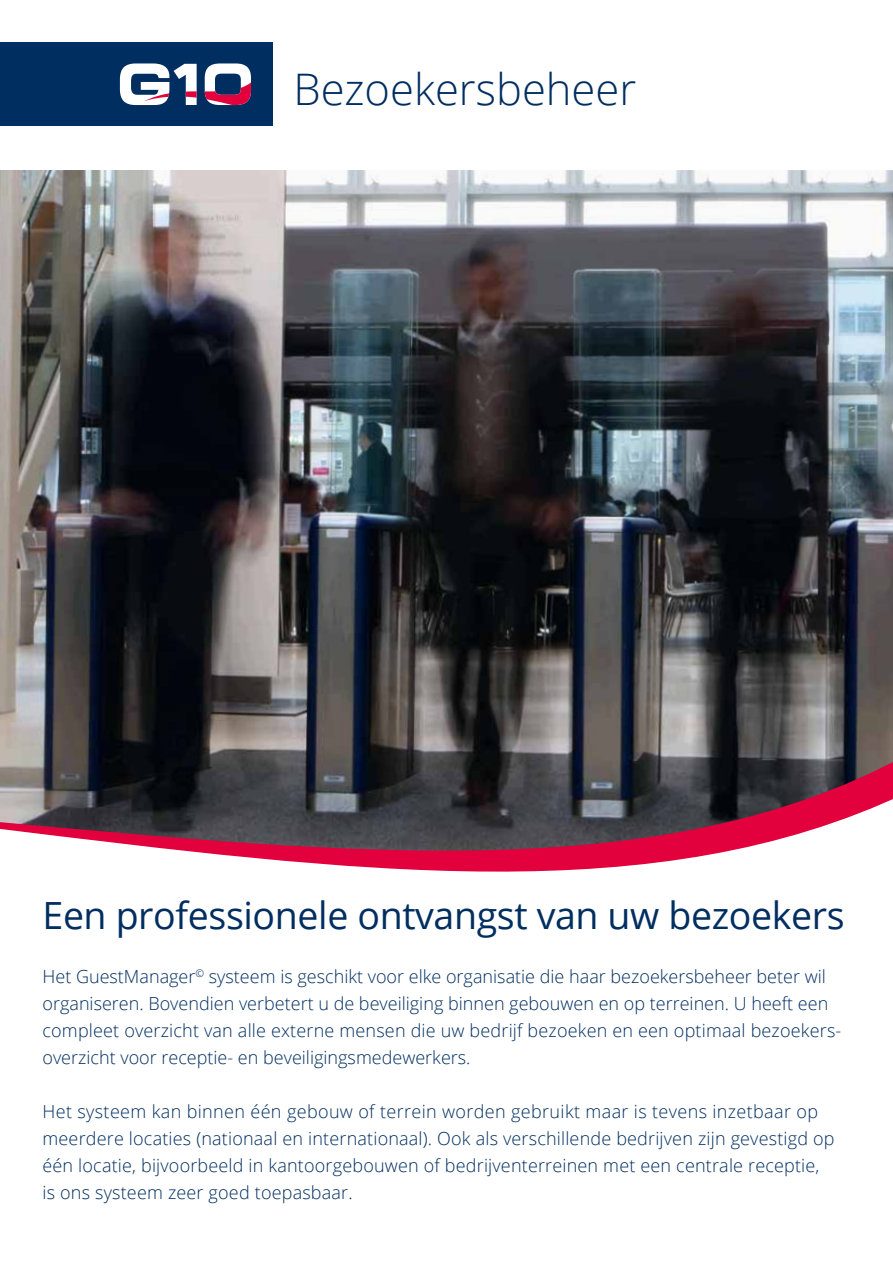
<style>
.page{position:relative;width:893px;height:1263px;background:#fff}
.page>*{position:absolute;margin:0;border:0;box-sizing:border-box;transform-origin:0 0}
.t1{font:300 43.5px "Open Sans";color:#002e60}
.t2{font:37.5px "Open Sans";letter-spacing:-.01em;color:#002e60}
.t3{font:300 18px/27px "Open Sans";letter-spacing:.01em;color:#002e60}
</style>
<div class="page">
<img style="left:0;top:170px;width:893px;height:585px">
<svg style="left:0;top:755px;width:893px;height:117px"></svg>
<div style="left:0;top:43px;width:272px;height:83px;background:#002e60"></div>
<svg style="left:205px;top:63px;width:46px;height:42px"></svg>
<svg style="left:120px;top:63px;width:77px;height:42px"></svg>
<h1 class="t1" style="left:293px;top:59px;width:344px">Bezoekersbeheer</h1>
<h2 class="t2" style="left:43px;top:890px;width:804px">Een professionele ontvangst van uw bezoekers</h2>
<p class="t3" style="left:43px;top:963px;width:800px">Het GuestManager<sup>©</sup> systeem is geschikt voor elke organisatie die haar bezoekersbeheer beter wil organiseren. Bovendien verbetert u de beveiliging binnen gebouwen en op terreinen. U heeft een compleet overzicht van alle externe mensen die uw bedrijf bezoeken en een optimaal bezoekers&shy;overzicht voor receptie- en beveiligingsmedewerkers.</p>
<p class="t3" style="left:43px;top:1098px;width:794px">Het systeem kan binnen één gebouw of terrein worden gebruikt maar is tevens inzetbaar op meerdere locaties (nationaal en internationaal). Ook als verschillende bedrijven zijn gevestigd op één locatie, bijvoorbeeld in kantoorgebouwen of bedrijventerreinen met een centrale receptie, is ons systeem zeer goed toepasbaar.</p>
</div>
